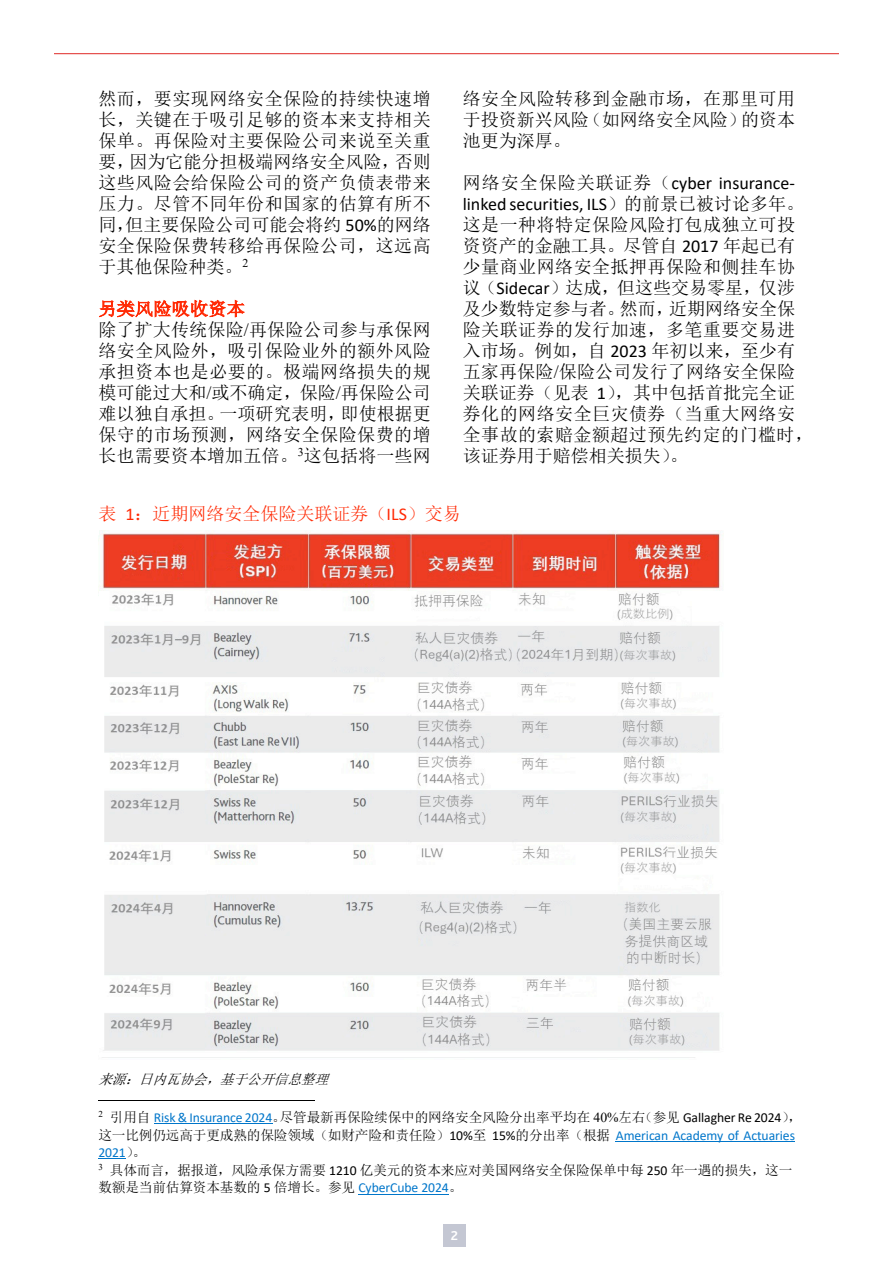
<style>
.page{position:relative;width:893px;height:1263px;background:#fff}
.page>*{position:absolute;margin:0;border:0;box-sizing:border-box;transform-origin:0 0}
.t1{font:18px/21px "Sim Sun";letter-spacing:.01em;color:#000;text-align:justify}
.t2{font:18px "Sim Sun";color:#ff2b06}
.t3{font:17.7px "Sim Sun";letter-spacing:.02em;color:#ff2b06}
.t4{font:13.65px/17.5px "Sim Sun";letter-spacing:-.015em;color:#000}
.t5{font:italic 13.65px "Sim Sun";color:#000}
.t6{font:700 13.5px "Bliss 2";color:#fff}
.s1{font-family:"Calibri"}
.s2{font-family:"Times New Roman"}
.s3{font-family:"Calibri";color:#0076ca}
</style>
<div class="page">
<hr style="left:98px;top:1100px;width:216px;height:1px;background:#000">
<hr style="left:154px;top:1123px;width:118px;height:1px;background:#0076ca">
<hr style="left:616px;top:1141px;width:179px;height:1px;background:#0076ca">
<svg style="left:98px;top:1158px;width:28px;height:1px"></svg>
<hr style="left:358px;top:1194px;width:91px;height:1px;background:#0076ca">
<img style="left:99px;top:530px;width:624px;height:521px">
<div style="left:443px;top:1224px;width:23px;height:22px;background:#c4c7d3"></div>
<hr style="left:54px;top:53px;width:785px;height:1px;background:#df2826">
<p class="t1" style="left:98px;top:88px;width:334px">然而，要实现网络安全保险的持续快速增长，关键在于吸引足够的资本来支持相关保单。再保险对主要保险公司来说至关重要，因为它能分担极端网络安全风险，否则这些风险会给保险公司的资产负债表带来压力。尽管不同年份和国家的估算有所不同，但主要保险公司可能会将约 <span class="s1">50%</span>的网络安全保险保费转移给再保险公司，这远高于其他保险种类。<sup>2</sup></p>
<p class="t3" style="left:98px;top:300px;width:148px">另类风险吸收资本</p>
<p class="t1" style="left:98px;top:319px;width:334px">除了扩大传统保险<span class="s2">/</span>再保险公司参与承保网络安全风险外，吸引保险业外的额外风险承担资本也是必要的。极端网络损失的规模可能过大和<span class="s2">/</span>或不确定，保险<span class="s2">/</span>再保险公司难以独自承担。一项研究表明，即使根据更保守的市场预测，网络安全保险保费的增长也需要资本增加五倍。<sup>3</sup>这包括将一些网</p>
<p class="t1" style="left:463px;top:88px;width:334px">络安全风险转移到金融市场，在那里可用于投资新兴风险（如网络安全风险）的资本池更为深厚。</p>
<p class="t1" style="left:463px;top:172px;width:352px;text-align:left">网络安全保险关联证券（<span class="s1">cyber insurance&shy;linked securities, ILS</span>）的前景已被讨论多年。这是一种将特定保险风险打包成独立可投资资产的金融工具。尽管自 <span class="s1">2017</span> 年起已有少量商业网络安全抵押再保险和侧挂车协议（<span class="s1">Sidecar</span>）达成，但这些交易零星，仅涉及少数特定参与者。然而，近期网络安全保险关联证券的发行加速，多笔重要交易进入市场。例如，自 <span class="s1">2023</span> 年初以来，至少有五家再保险<span class="s2">/</span>保险公司发行了网络安全保险关联证券（见表 <span class="s1">1</span>），其中包括首批完全证券化的网络安全巨灾债券（当重大网络安全事故的索赔金额超过预先约定的门槛时，该证券用于赔偿相关损失）。</p>
<p class="t2" style="left:98px;top:505px;width:364px">表 <span class="s1">1</span>：近期网络安全保险关联证券（<span class="s1">ILS</span>）交易</p>
<p class="t5" style="left:98px;top:1072px;width:236px">来源：日内瓦协会，基于公开信息整理</p>
<p class="t4" style="left:98px;top:1108px;width:705px"><sup>2</sup> 引用自 <span class="s3">Risk &amp; Insurance 2024</span>。尽管最新再保险续保中的网络安全风险分出率平均在 <span class="s2">40%</span>左右（参见 <span class="s1">Gallagher Re 2024</span>），这一比例仍远高于更成熟的保险领域（如财产险和责任险）<span class="s1">10%</span>至 <span class="s1">15%</span>的分出率（根据 <span class="s3">American Academy of Actuaries 2021</span>）。<br><sup>3</sup> 具体而言，据报道，风险承保方需要 <span class="s1">1210</span> 亿美元的资本来应对美国网络安全保险保单中每 <span class="s1">250</span> 年一遇的损失，这一数额是当前估算资本基数的 <span class="s1">5</span> 倍增长。参见 <span class="s3">CyberCube 2024</span>。</p>
<p class="t6" style="left:451px;top:1227px;width:9px">2</p>
</div>
